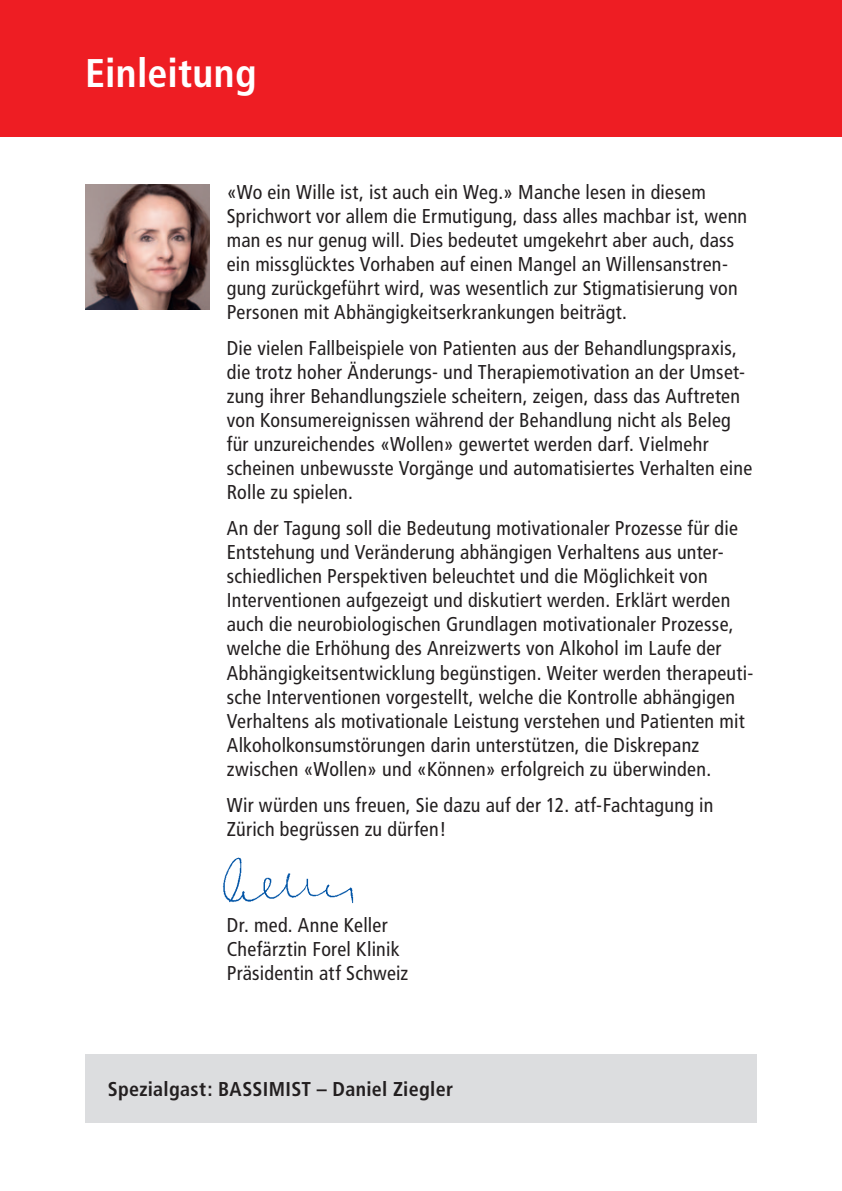
<style>
.page{position:relative;width:842px;height:1191px;background:#fff}
.page>*{position:absolute;margin:0;border:0;box-sizing:border-box;transform-origin:0 0}
.t1{font:700 condensed 40px "Frutiger";letter-spacing:.005em;color:#fff}
.t2{font:condensed 20px/24px "Frutiger";letter-spacing:.015em;color:#231f20}
.t3{font:700 condensed 20px "Frutiger";letter-spacing:.015em;color:#231f20}
</style>
<div class="page">
<div style="left:0;top:0;width:842px;height:136px;background:#ee1d23"></div>
<img style="left:85px;top:184px;width:125px;height:125px">
<div style="left:85px;top:1054px;width:672px;height:69px;background:#dcdddf"></div>
<img style="left:222px;top:857px;width:132px;height:47px">
<h1 class="t1" style="left:85px;top:49px;width:173px">Einleitung</h1>
<p class="t2" style="left:227px;top:180px;width:522px">«Wo ein Wille ist, ist auch ein Weg.» Manche lesen in diesem Sprichwort vor allem die Ermutigung, dass alles machbar ist, wenn man es nur genug will. Dies bedeutet umgekehrt aber auch, dass ein missglücktes Vorhaben auf einen Mangel an Willensanstren&shy;gung zurückgeführt wird, was wesentlich zur Stigmatisierung von Personen mit Abhängigkeitserkrankungen beiträgt.</p>
<p class="t2" style="left:227px;top:336px;width:527px">Die vielen Fallbeispiele von Patienten aus der Behandlungspraxis, die trotz hoher Änderungs- und Therapiemotivation an der Umset&shy;zung ihrer Behandlungsziele scheitern, zeigen, dass das Auftreten von Konsumereignissen während der Behandlung nicht als Beleg für unzureichendes «Wollen» gewertet werden darf. Vielmehr scheinen unbewusste Vorgänge und automatisiertes Verhalten eine Rolle zu spielen.</p>
<p class="t2" style="left:227px;top:516px;width:528px">An der Tagung soll die Bedeutung motivationaler Prozesse für die Entstehung und Veränderung abhängigen Verhaltens aus unter&shy;schiedlichen Perspektiven beleuchtet und die Möglichkeit von Interventionen aufgezeigt und diskutiert werden. Erklärt werden auch die neurobiologischen Grundlagen motivationaler Prozesse, welche die Erhöhung des Anreizwerts von Alkohol im Laufe der Abhängigkeitsentwicklung begünstigen. Weiter werden therapeuti&shy;sche Interventionen vorgestellt, welche die Kontrolle abhängigen Verhaltens als motivationale Leistung verstehen und Patienten mit Alkoholkonsumstörungen darin unterstützen, die Diskrepanz zwischen «Wollen» und «Können» erfolgreich zu überwinden.</p>
<p class="t2" style="left:227px;top:792px;width:488px">Wir würden uns freuen, Sie dazu auf der 12. atf-Fachtagung in<br>Zürich begrüssen zu dürfen!</p>
<p class="t2" style="left:227px;top:912px;width:183px">Dr. med. Anne Keller<br>Chefärztin Forel Klinik<br>Präsidentin atf Schweiz</p>
<p class="t3" style="left:108px;top:1077px;width:347px">Spezialgast: BASSIMIST – Daniel Ziegler</p>
</div>
